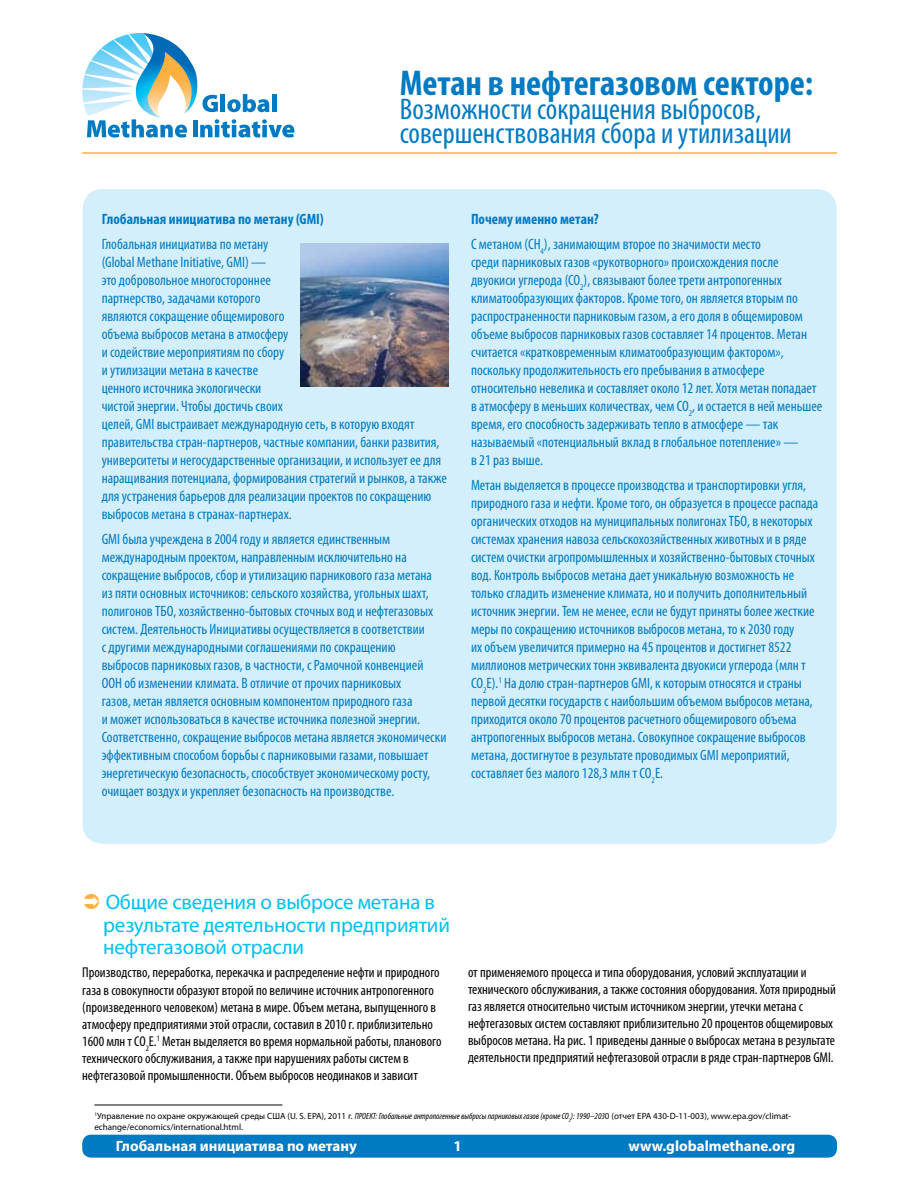
<style>
.page{position:relative;width:918px;height:1188px;background:#fff}
.page>*{position:absolute;margin:0;border:0;box-sizing:border-box;transform-origin:0 0}
.t1{font:700 condensed 36px "Myriad Pro";color:#007ac2}
.t2{font:condensed 30px/24px "Myriad Pro";color:#007ac2}
.t3{font:21px/22.5px "Myriad Pro";letter-spacing:-.01em;color:#00c0f3}
.t4{font:condensed 15px/18px "Myriad Pro";color:#007ac2}
.t5{font:700 15px "Myriad Pro";color:#fff}
.t6{font:700 condensed 15px "Myriad Pro";letter-spacing:.005em;color:#007ac2}
.t7{font:condensed 14.25px/17.1px "Myriad Pro";color:#000}
.t8{font:9px/10.8px "Myriad Pro";color:#000}
.s1{font-weight:700}
.s2{font-style:italic;font-stretch:condensed}
</style>
<div class="page">
<svg style="left:82px;top:33px;width:212px;height:105px"></svg>
<div style="left:82px;top:1135px;width:755px;height:23px;background:#007ac2;border-radius:9px"></div>
<hr style="left:82px;top:152px;width:755px;height:2px;background:#fbb040">
<div style="left:83px;top:189px;width:754px;height:655px;background:#d4effc;border-radius:20px"></div>
<img style="left:300px;top:243px;width:149px;height:144px">
<hr style="left:94px;top:1105px;width:188px;height:1px;background:#000">
<h1 class="t1" style="left:400px;top:63px;width:415px">Метан в нефтегазовом секторе:</h1>
<h2 class="t2" style="left:400px;top:98px;width:394px">Возможности сокращения выбросов, совершенствования сбора и утилизации</h2>
<p class="t6" style="left:102px;top:211px;width:224px">Глобальная инициатива по метану (GMI)</p>
<p class="t4" style="left:102px;top:235px;width:347px">Глобальная инициатива по метану<br>(Global Methane Initiative, GMI) —<br>это добровольное многостороннее<br>партнерство, задачами которого<br>являются сокращение общемирового<br>объема выбросов метана в атмосферу<br>и содействие мероприятиям по сбору<br>и утилизации метана в качестве<br>ценного источника экологически<br>чистой энергии. Чтобы достичь своих<br>целей, GMI выстраивает международную сеть, в которую входят правительства стран-партнеров, частные компании, банки развития, университеты и негосударственные организации, и использует ее для наращивания потенциала, формирования стратегий и рынков, а также для устранения барьеров для реализации проектов по сокращению выбросов метана в странах-партнерах.</p>
<p class="t4" style="left:102px;top:530px;width:346px">GMI была учреждена в 2004 году и является единственным международным проектом, направленным исключительно на сокращение выбросов, сбор и утилизацию парникового газа метана из пяти основных источников: сельского хозяйства, угольных шахт, полигонов ТБО, хозяйственно-бытовых сточных вод и нефтегазовых систем. Деятельность Инициативы осуществляется в соответствии<br>с другими международными соглашениями по сокращению выбросов парниковых газов, в частности, с Рамочной конвенцией ООН об изменении климата. В отличие от прочих парниковых<br>газов, метан является основным компонентом природного газа<br>и может использоваться в качестве источника полезной энергии.<br>Соответственно, сокращение выбросов метана является экономически эффективным способом борьбы с парниковыми газами, повышает энергетическую безопасность, способствует экономическому росту, очищает воздух и укрепляет безопасность на производстве.</p>
<p class="t4" style="left:471px;top:207px;width:291px;line-height:24.8px"><span class="s1">Почему именно метан?<br></span>С метаном (CH<sub>4</sub>), занимающим второе по значимости место</p>
<p class="t4" style="left:471px;top:253px;width:353px">среди парниковых газов «рукотворного» происхождения после двуокиси углерода (CO<sub>2</sub>), связывают более трети антропогенных климатообразующих факторов. Кроме того, он является вторым по распространенности парниковым газом, а его доля в общемировом объеме выбросов парниковых газов составляет 14 процентов. Метан считается «кратковременным климатообразующим фактором», поскольку продолжительность его пребывания в атмосфере относительно невелика и составляет около 12 лет. Хотя метан попадает в атмосферу в меньших количествах, чем CO<sub>2</sub>, и остается в ней меньшее время, его способность задерживать тепло в атмосфере — так называемый «потенциальный вклад в глобальное потепление» —<br>в 21 раз выше.</p>
<p class="t4" style="left:471px;top:476px;width:349px">Метан выделяется в процессе производства и транспортировки угля, природного газа и нефти. Кроме того, он образуется в процессе распада органических отходов на муниципальных полигонах ТБО, в некоторых системах хранения навоза сельскохозяйственных животных и в ряде систем очистки агропромышленных и хозяйственно-бытовых сточных вод. Контроль выбросов метана дает уникальную возможность не только сгладить изменение климата, но и получить дополнительный источник энергии. Тем не менее, если не будут приняты более жесткие меры по сокращению источников выбросов метана, то к 2030 году<br>их объем увеличится примерно на 45 процентов и достигнет 8522 миллионов метрических тонн эквивалента двуокиси углерода (млн т CO<sub>2</sub>E).<sup>1</sup> На долю стран-партнеров GMI, к которым относятся и страны первой десятки государств с наибольшим объемом выбросов метана, приходится около 70 процентов расчетного общемирового объема антропогенных выбросов метана. Совокупное сокращение выбросов метана, достигнутое в результате проводимых GMI мероприятий, составляет без малого 128,3 млн т CO<sub>2</sub>E.</p>
<h3 class="t3" style="left:103px;top:891px;width:348px">Общие сведения о выбросе метана в результате деятельности предприятий нефтегазовой отрасли</h3>
<p class="t7" style="left:82px;top:965px;width:361px">Производство, переработка, перекачка и распределение нефти и природного газа в совокупности образуют второй по величине источник антропогенного (произведенного человеком) метана в мире. Объем метана, выпущенного в атмосферу предприятиями этой отрасли, составил в 2010 г. приблизительно 1600 млн т CO<sub>2</sub>E.<sup>1</sup> Метан выделяется во время нормальной работы, планового технического обслуживания, а также при нарушениях работы систем в нефтегазовой промышленности. Объем выбросов неодинаков и зависит</p>
<p class="t7" style="left:468px;top:964px;width:369px">от применяемого процесса и типа оборудования, условий эксплуатации и технического обслуживания, а также состояния оборудования. Хотя природный газ является относительно чистым источником энергии, утечки метана с нефтегазовых систем составляют приблизительно 20 процентов общемировых выбросов метана. На рис. 1 приведены данные о выбросах метана в результате деятельности предприятий нефтегазовой отрасли в ряде стран-партнеров GMI.</p>
<p class="t8" style="left:94px;top:1110px;width:698px"><sup>1</sup>Управление по охране окружающей среды США (U. S. EPA), 2011 г. <span class="s2">ПРОЕКТ: Глобальные антропогенные выбросы парниковых газов (кроме CO</span><sub>2</sub><span class="s2">): 1990–203</span>0 (отчет EPA 430-D-11-003), www.epa.gov/climat&shy;echange/economics/international.html.</p>
<p class="t5" style="left:116px;top:1138px;width:243px">Глобальная инициатива по метану</p>
<p class="t5" style="left:454px;top:1138px;width:10px">1</p>
<p class="t5" style="left:628px;top:1138px;width:168px">www.globalmethane.org</p>
</div>
